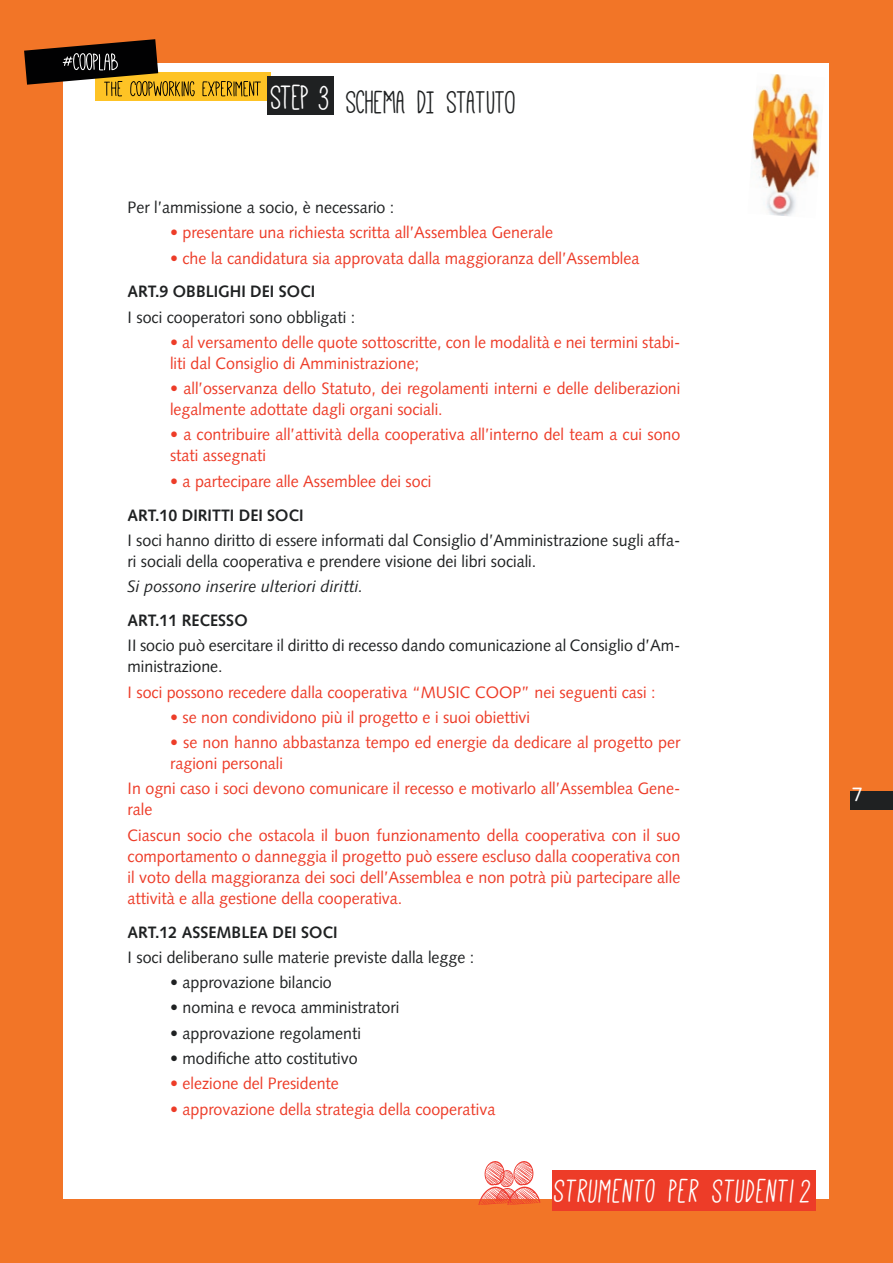
<style>
.page{position:relative;width:893px;height:1263px;background:#f27527}
.page>*{position:absolute;margin:0;border:0;box-sizing:border-box;transform-origin:0 0}
.t1{font:36.6px "Mathlete Bulky Slant";letter-spacing:.04em;color:#fff}
.t2{font:36px "Mathlete Bulky";letter-spacing:.01em;color:#1f2122}
.t3{font:22.5px "Courier Prime Code";color:#fff}
.t4{font:16.5px/21px "Syntax LT Std";color:#ed3c28}
.t5{font:16.5px/21px "Syntax LT Std";color:#1f2122}
.t6{font:700 16.5px "Syntax LT Std";color:#1f2122}
.t7{font:italic 16.5px "Syntax LT Std";color:#1f2122}
.s1{font-size:38.4px;color:#fff}
</style>
<div class="page">
<div style="left:850px;top:791px;width:43px;height:18px;background:#1f2122"></div>
<div style="left:64px;top:64px;width:765px;height:1135px;background:#fff"></div>
<div style="left:95px;top:72px;width:176px;height:29px;background:#fec325"></div>
<svg style="left:24px;top:39px;width:237px;height:58px"></svg>
<img style="left:752px;top:74px;width:68px;height:142px">
<div style="left:267px;top:76px;width:67px;height:39px;background:#1f2122"></div>
<div style="left:552px;top:1170px;width:263px;height:41px;background:#ed3c28"></div>
<svg style="left:478px;top:1161px;width:62px;height:44px"></svg>
<h2 class="t2" style="left:271px;top:85px;width:247px"><span class="s1">Step 3</span> SCHEMA DI STATUTO</h2>
<p class="t5" style="left:128px;top:197px;width:268px">Per l’ammissione a socio, è necessario :</p>
<p class="t4" style="left:170px;top:222px;width:384px">• presentare una richiesta scritta all’Assemblea Generale</p>
<p class="t4" style="left:170px;top:247px;width:471px">• che la candidatura sia approvata dalla maggioranza dell’Assemblea</p>
<p class="t6" style="left:128px;top:282px;width:189px">ART.9 OBBLIGHI DEI SOCI</p>
<p class="t5" style="left:128px;top:306px;width:229px">I soci cooperatori sono obbligati :</p>
<p class="t4" style="left:170px;top:332px;width:512px">• al versamento delle quote sottoscritte, con le modalità e nei termini stabi&shy;liti dal Consiglio di Amministrazione;</p>
<p class="t4" style="left:170px;top:378px;width:512px">• all’osservanza dello Statuto, dei regolamenti interni e delle deliberazioni legalmente adottate dagli organi sociali.</p>
<p class="t4" style="left:170px;top:424px;width:512px">• a contribuire all’attività della cooperativa all’interno del team a cui sono stati assegnati</p>
<p class="t4" style="left:170px;top:471px;width:263px">• a partecipare alle Assemblee dei soci</p>
<p class="t6" style="left:128px;top:505px;width:178px">ART.10 DIRITTI DEI SOCI</p>
<p class="t5" style="left:128px;top:530px;width:554px">I soci hanno diritto di essere informati dal Consiglio d’Amministrazione sugli affa&shy;ri sociali della cooperativa e prendere visione dei libri sociali.</p>
<p class="t7" style="left:128px;top:577px;width:237px">Si possono inserire ulteriori diritti.</p>
<p class="t6" style="left:128px;top:611px;width:122px">ART.11 RECESSO</p>
<p class="t5" style="left:128px;top:635px;width:554px">II socio può esercitare il diritto di recesso dando comunicazione al Consiglio d’Am&shy;ministrazione.</p>
<p class="t4" style="left:128px;top:681px;width:529px">I soci possono recedere dalla cooperativa “MUSIC COOP” nei seguenti casi :</p>
<p class="t4" style="left:170px;top:707px;width:362px">• se non condividono più il progetto e i suoi obiettivi</p>
<p class="t4" style="left:170px;top:732px;width:512px">• se non hanno abbastanza tempo ed energie da dedicare al progetto per ragioni personali</p>
<p class="t4" style="left:128px;top:778px;width:554px">In ogni caso i soci devono comunicare il recesso e motivarlo all’Assemblea Gene&shy;rale</p>
<p class="t4" style="left:128px;top:824px;width:554px;text-align:justify">Ciascun socio che ostacola il buon funzionamento della cooperativa con il suo comportamento o danneggia il progetto può essere escluso dalla cooperativa con il voto della maggioranza dei soci dell’Assemblea e non potrà più partecipare alle attività e alla gestione della cooperativa.</p>
<p class="t6" style="left:128px;top:922px;width:211px">ART.12 ASSEMBLEA DEI SOCI</p>
<p class="t5" style="left:128px;top:947px;width:348px">I soci deliberano sulle materie previste dalla legge :</p>
<p class="t5" style="left:170px;top:972px;width:163px">• approvazione bilancio</p>
<p class="t5" style="left:170px;top:997px;width:231px">• nomina e revoca amministratori</p>
<p class="t5" style="left:170px;top:1022px;width:192px">• approvazione regolamenti</p>
<p class="t5" style="left:170px;top:1048px;width:189px">• modifiche atto costitutivo</p>
<p class="t4" style="left:170px;top:1073px;width:170px">• elezione del Presidente</p>
<p class="t4" style="left:170px;top:1098px;width:327px">• approvazione della strategia della cooperativa</p>
<h1 class="t1" style="left:555px;top:1173px;width:258px">STRUMENTO PER STUDENTI 2</h1>
<h3 class="t3" style="left:850px;top:780px;width:15px">7</h3>
</div>
